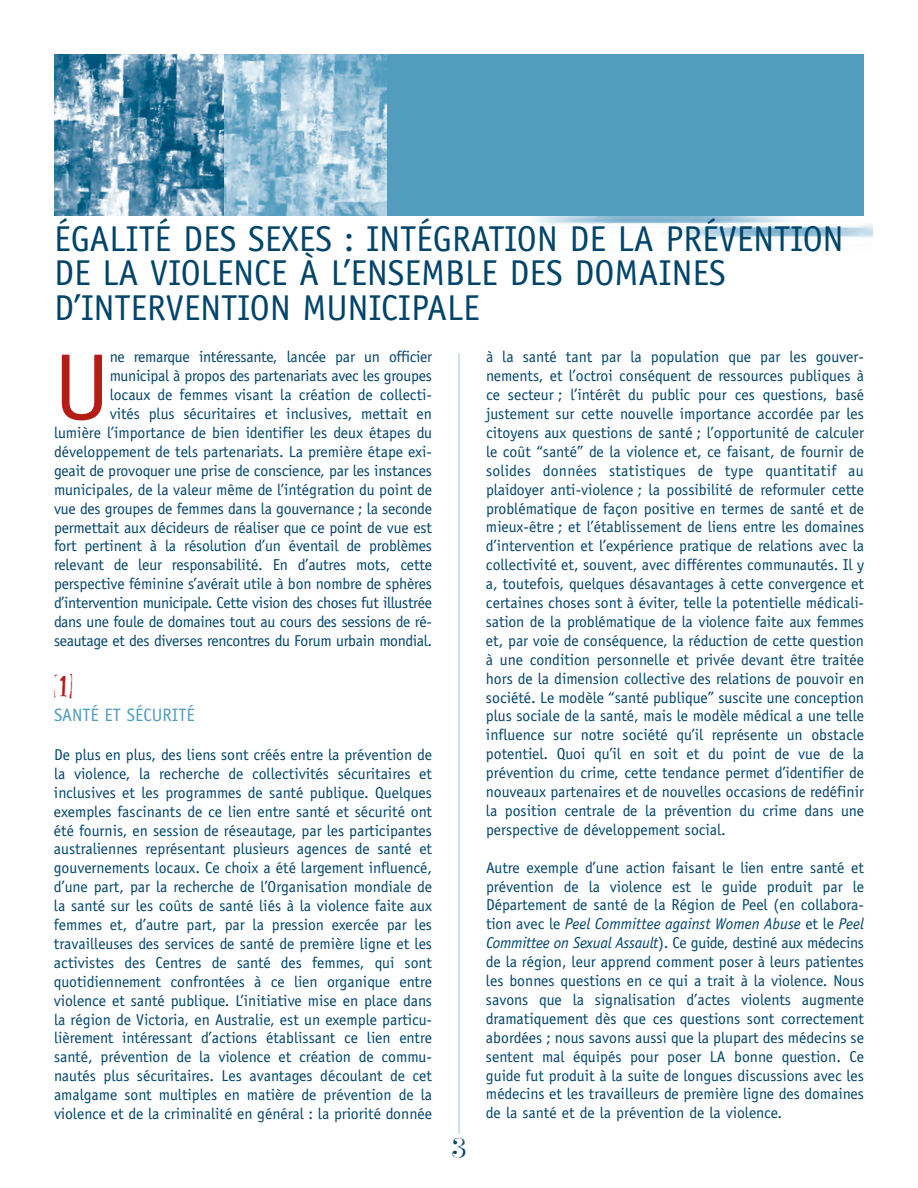
<style>
.page{position:relative;width:918px;height:1188px;background:#fff}
.page>*{position:absolute;margin:0;border:0;box-sizing:border-box;transform-origin:0 0}
.t1{font:94.05px "Officina Sans";color:#b41d15}
.t2{font:36px/34.5px "Officina Sans";color:#00446a}
.t3{font:27px "Ticket Capitals Repressed";color:#00446a}
.t4{font:27px "Ticket Capitals Impressed";color:#b41d15}
.t5{font:18px "Officina Sans";color:#529cbe}
.t6{font:15.75px/18.9px "Officina Sans";letter-spacing:-.01em;color:#00446a;text-align:justify}
.s1{font-style:italic}
</style>
<div class="page">
<img style="left:54px;top:54px;width:171px;height:162px">
<hr style="left:459px;top:353px;width:1px;height:781px;background:#a1c5db">
<div style="left:225px;top:54px;width:639px;height:162px;background:#529cbe"></div>
<img style="left:225px;top:54px;width:162px;height:162px">
<h2 class="t2" style="left:54px;top:224px;width:791px">ÉGALITÉ DES SEXES : INTÉGRATION DE LA PRÉVENTION<br>DE LA VIOLENCE À L’ENSEMBLE DES DOMAINES<br>D’INTERVENTION MUNICIPALE</h2>
<p class="t6" style="left:54px;top:349px;width:380px;text-align:right">ne remarque intéressante, lancée par un officier municipal à propos des partenariats avec les groupes<br>locaux de femmes visant la création de collecti-<br>vités plus sécuritaires et inclusives, mettait en<br>lumière l’importance de bien identifier les deux étapes du développement de tels partenariats. La première étape exi&shy;geait de provoquer une prise de conscience, par les instances municipales, de la valeur même de l’intégration du point de vue des groupes de femmes dans la gouvernance ; la seconde permettait aux décideurs de réaliser que ce point de vue est fort pertinent à la résolution d’un éventail de problèmes relevant de leur responsabilité. En d’autres mots, cette perspective féminine s’avérait utile à bon nombre de sphères d’intervention municipale. Cette vision des choses fut illustrée dans une foule de domaines tout au cours des sessions de ré&shy;seautage et des diverses rencontres du Forum urbain mondial.</p>
<h3 class="t4" style="left:54px;top:674px;width:20px">1</h3>
<p class="t5" style="left:54px;top:708px;width:142px">SANTÉ ET SÉCURITÉ</p>
<p class="t6" style="left:54px;top:746px;width:380px">De plus en plus, des liens sont créés entre la prévention de la violence, la recherche de collectivités sécuritaires et inclusives et les programmes de santé publique. Quelques exemples fascinants de ce lien entre santé et sécurité ont été fournis, en session de réseautage, par les participantes australiennes représentant plusieurs agences de santé et gouvernements locaux. Ce choix a été largement influencé, d’une part, par la recherche de l’Organisation mondiale de la santé sur les coûts de santé liés à la violence faite aux femmes et, d’autre part, par la pression exercée par les travailleuses des services de santé de première ligne et les activistes des Centres de santé des femmes, qui sont quotidiennement confrontées à ce lien organique entre violence et santé publique. L’initiative mise en place dans la région de Victoria, en Australie, est un exemple particu&shy;lièrement intéressant d’actions établissant ce lien entre santé, prévention de la violence et création de commu&shy;nautés plus sécuritaires. Les avantages découlant de cet amalgame sont multiples en matière de prévention de la violence et de la criminalité en général : la priorité donnée</p>
<h1 class="t1" style="left:54px;top:352px;width:57px">U</h1>
<h3 class="t3" style="left:452px;top:1136px;width:15px">3</h3>
<p class="t6" style="left:486px;top:349px;width:380px">à la santé tant par la population que par les gouver&shy;nements, et l’octroi conséquent de ressources publiques à ce secteur ; l’intérêt du public pour ces questions, basé justement sur cette nouvelle importance accordée par les citoyens aux questions de santé ; l’opportunité de calculer le coût “santé” de la violence et, ce faisant, de fournir de solides données statistiques de type quantitatif au plaidoyer anti-violence ; la possibilité de reformuler cette problématique de façon positive en termes de santé et de mieux-être ; et l’établissement de liens entre les domaines d’intervention et l’expérience pratique de relations avec la collectivité et, souvent, avec différentes communautés. Il y a, toutefois, quelques désavantages à cette convergence et certaines choses sont à éviter, telle la potentielle médicali&shy;sation de la problématique de la violence faite aux femmes et, par voie de conséquence, la réduction de cette question à une condition personnelle et privée devant être traitée hors de la dimension collective des relations de pouvoir en société. Le modèle “santé publique” suscite une conception plus sociale de la santé, mais le modèle médical a une telle influence sur notre société qu’il représente un obstacle potentiel. Quoi qu’il en soit et du point de vue de la prévention du crime, cette tendance permet d’identifier de nouveaux partenaires et de nouvelles occasions de redéfinir la position centrale de la prévention du crime dans une perspective de développement social.</p>
<p class="t6" style="left:486px;top:859px;width:380px">Autre exemple d’une action faisant le lien entre santé et prévention de la violence est le guide produit par le Département de santé de la Région de Peel (en collabora&shy;tion avec le <span class="s1">Peel Committee against Women Abuse</span> et le <span class="s1">Peel Committee on Sexual Assault</span>). Ce guide, destiné aux médecins de la région, leur apprend comment poser à leurs patientes les bonnes questions en ce qui a trait à la violence. Nous savons que la signalisation d’actes violents augmente dramatiquement dès que ces questions sont correctement abordées ; nous savons aussi que la plupart des médecins se sentent mal équipés pour poser LA bonne question. Ce guide fut produit à la suite de longues discussions avec les médecins et les travailleurs de première ligne des domaines de la santé et de la prévention de la violence.</p>
</div>
